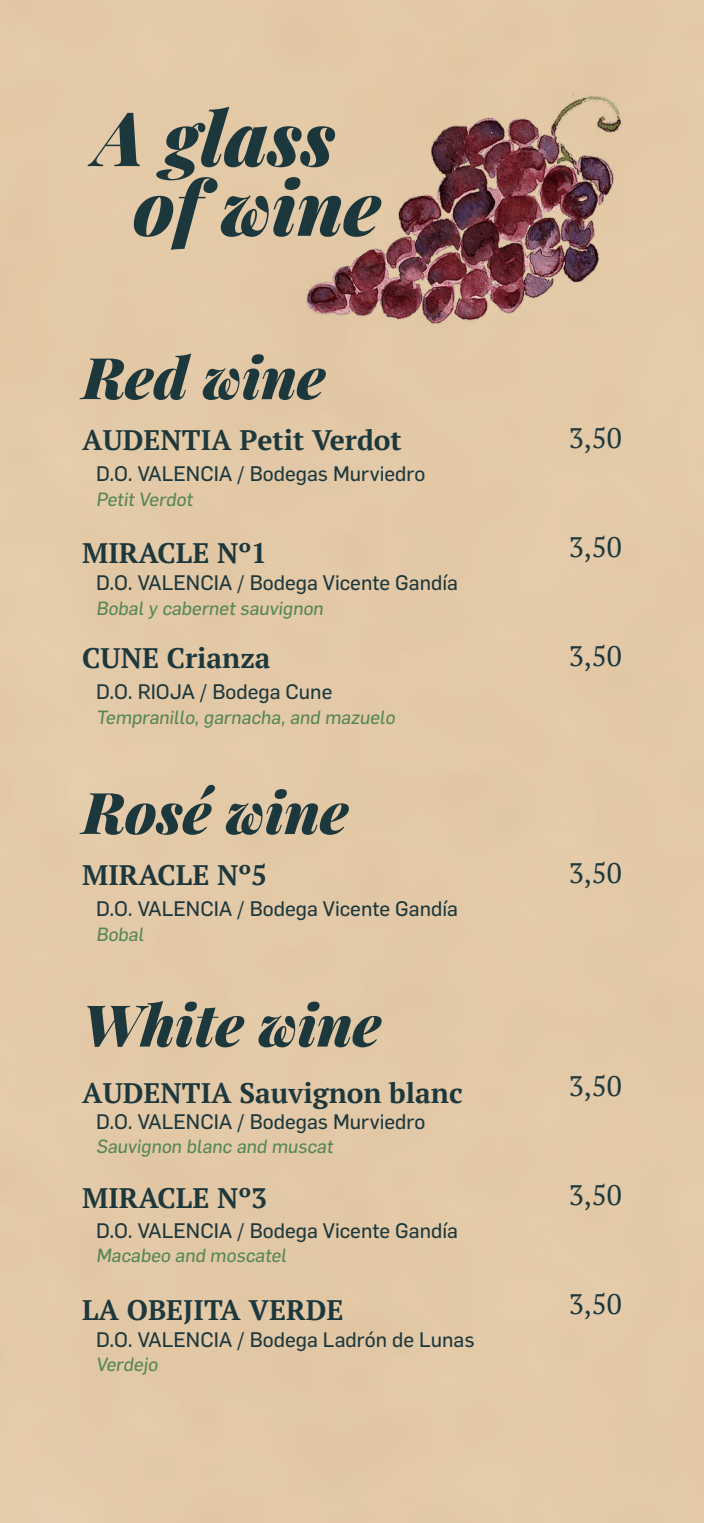
<style>
.page{position:relative;width:704px;height:1523px;background:#fff}
.page>*{position:absolute;margin:0;border:0;box-sizing:border-box;transform-origin:0 0}
.t1{font:italic 900 75px/69.5px "Playfair Display";color:#1d383d}
.t2{font:italic 900 57.5px "Playfair Display";color:#1d383d}
.t3{font:700 28.12px "PT Serif";color:#1d383d}
.t4{font:28.12px "PT Serif";color:#1d383d}
.t5{font:20.62px "Flama Basic";color:#1d383d}
.t6{font:18.75px "Flama Basic";color:#568756}
</style>
<div class="page">
<img style="left:307px;top:93px;width:314px;height:231px">
<h1 class="t1" style="left:133px;top:96px;width:249px;text-indent:-39px">A glass of wine</h1>
<h2 class="t2" style="left:82px;top:330px;width:244px">Red wine</h2>
<h3 class="t3" style="left:82px;top:422px;width:321px">AUDENTIA Petit Verdot</h3>
<h3 class="t4" style="left:568px;top:420px;width:54px">3,50</h3>
<p class="t5" style="left:96px;top:459px;width:330px">D.O. VALENCIA / Bodegas Murviedro</p>
<p class="t6" style="left:96px;top:486px;width:101px">Petit Verdot</p>
<h3 class="t3" style="left:82px;top:534px;width:186px">MIRACLE Nº1</h3>
<h3 class="t4" style="left:568px;top:529px;width:54px">3,50</h3>
<p class="t5" style="left:96px;top:568px;width:363px">D.O. VALENCIA / Bodega Vicente Gandía</p>
<p class="t6" style="left:96px;top:595px;width:231px">Bobal y cabernet sauvignon</p>
<h3 class="t3" style="left:82px;top:639px;width:190px">CUNE Crianza</h3>
<h3 class="t4" style="left:568px;top:638px;width:54px">3,50</h3>
<p class="t5" style="left:96px;top:677px;width:238px">D.O. RIOJA / Bodega Cune</p>
<p class="t6" style="left:96px;top:704px;width:303px">Tempranillo, garnacha, and mazuelo</p>
<h2 class="t2" style="left:82px;top:765px;width:267px">Rosé wine</h2>
<h3 class="t3" style="left:82px;top:857px;width:186px">MIRACLE Nº5</h3>
<h3 class="t4" style="left:568px;top:855px;width:54px">3,50</h3>
<p class="t5" style="left:96px;top:894px;width:363px">D.O. VALENCIA / Bodega Vicente Gandía</p>
<p class="t6" style="left:96px;top:921px;width:52px">Bobal</p>
<h2 class="t2" style="left:82px;top:977px;width:300px">White wine</h2>
<h3 class="t3" style="left:82px;top:1074px;width:381px">AUDENTIA Sauvignon blanc</h3>
<h3 class="t4" style="left:568px;top:1067px;width:54px">3,50</h3>
<p class="t5" style="left:96px;top:1107px;width:330px">D.O. VALENCIA / Bodegas Murviedro</p>
<p class="t6" style="left:96px;top:1133px;width:241px">Sauvignon blanc and muscat</p>
<h3 class="t3" style="left:82px;top:1179px;width:186px">MIRACLE Nº3</h3>
<h3 class="t4" style="left:568px;top:1176px;width:54px">3,50</h3>
<p class="t5" style="left:96px;top:1216px;width:363px">D.O. VALENCIA / Bodega Vicente Gandía</p>
<p class="t6" style="left:96px;top:1242px;width:195px">Macabeo and moscatel</p>
<h3 class="t3" style="left:82px;top:1292px;width:262px">LA OBEJITA VERDE</h3>
<h3 class="t4" style="left:568px;top:1285px;width:54px">3,50</h3>
<p class="t5" style="left:96px;top:1324px;width:380px">D.O. VALENCIA / Bodega Ladrón de Lunas</p>
<p class="t6" style="left:96px;top:1351px;width:66px">Verdejo</p>
</div>
